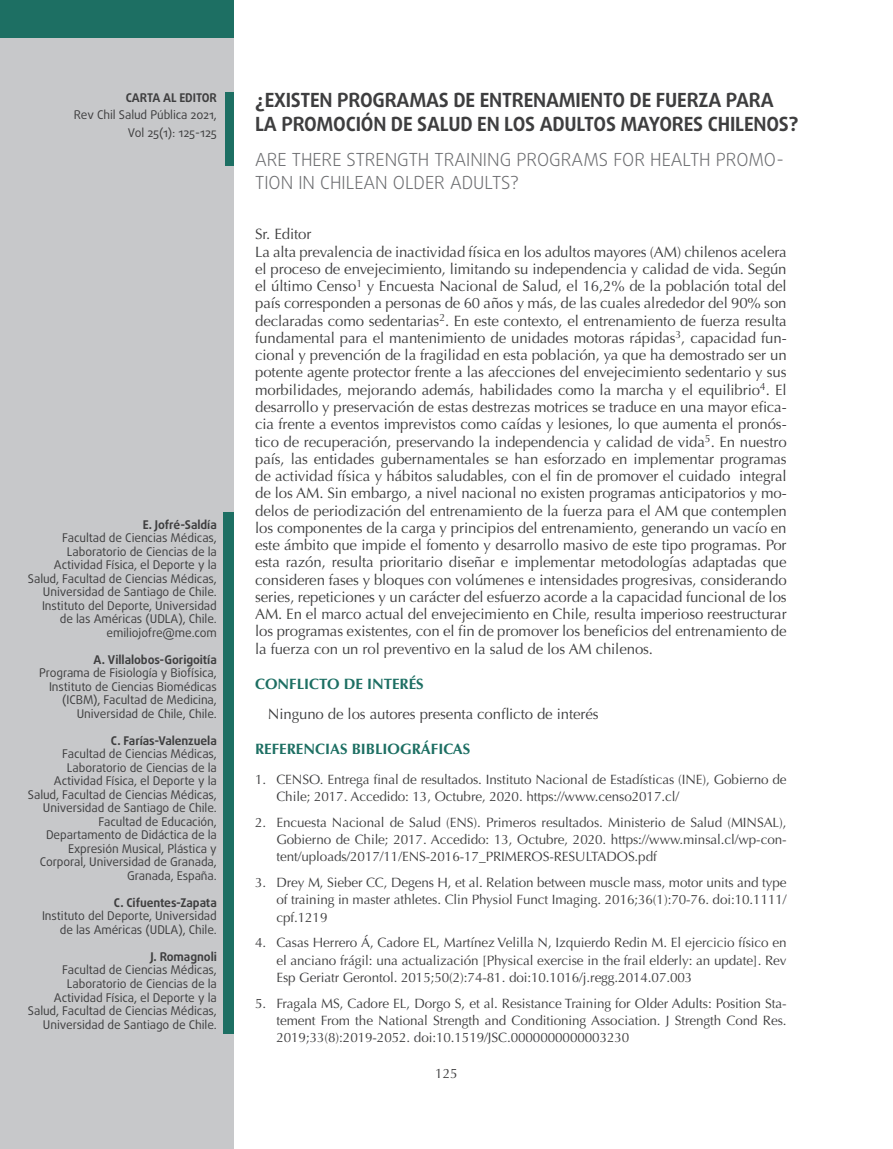
<style>
.page{position:relative;width:893px;height:1149px;background:#fff}
.page>*{position:absolute;margin:0;border:0;box-sizing:border-box;transform-origin:0 0}
.titulos{font:700 19.5px/24px "Daxline Pro";letter-spacing:-.01em;color:#3e3e3f}
.titulo_inglés{font:300 18px/22.5px "Daxline Pro";color:#6c6d70}
.parrafos{font:15px/17.2px "Optima";letter-spacing:-.005em;color:#3e3e3f;text-align:justify}
.titulo_parrafo{font:700 15px "Optima";color:#1d6f63}
.t1{font:13.5px/17.2px "Optima";letter-spacing:-.005em;color:#3e3e3f;text-align:justify}
.titulo_articulos_fra{font:12px/13.5px "Daxline Pro";letter-spacing:-.005em;color:#3e3e3f;text-align:right}
.titulo_articulos_fra-2{font:700 12px "Daxline Pro";letter-spacing:-.005em;color:#3e3e3f}
</style>
<div class="page">
<div style="left:0;top:0;width:234px;height:1148px;background:#c7c8ca"></div>
<div style="left:0;top:0;width:234px;height:38px;background:#1d6f63"></div>
<div style="left:225px;top:92px;width:9px;height:73px;background:#1d6f63"></div>
<div style="left:223px;top:512px;width:11px;height:521px;background:#1d6f63"></div>
<p class="titulo_articulos_fra-2" style="left:126px;top:90px;width:93px">CARTA AL EDITOR</p>
<p class="titulo_articulos_fra" style="left:74px;top:108px;width:144px">Rev Chil Salud Pública 2021,</p>
<p class="titulo_articulos_fra" style="left:128px;top:126px;width:90px">Vol 25(1): 125-125</p>
<p class="titulo_articulos_fra-2" style="left:143px;top:517px;width:76px">E. Jofré-Saldía</p>
<p class="titulo_articulos_fra" style="left:62px;top:531px;width:156px">Facultad de Ciencias Médicas,</p>
<p class="titulo_articulos_fra" style="left:28px;top:544px;width:191px">Laboratorio de Ciencias de la Actividad Física, el Deporte y la Salud, Facultad de Ciencias Médicas, Universidad de Santiago de Chile.</p>
<p class="titulo_articulos_fra" style="left:42px;top:598px;width:176px">Instituto del Deporte, Universidad de las Américas (UDLA), Chile.</p>
<p class="titulo_articulos_fra" style="left:107px;top:625px;width:112px">emiliojofre@me.com</p>
<p class="titulo_articulos_fra-2" style="left:93px;top:652px;width:125px">A. Villalobos-Gorigoitía</p>
<p class="titulo_articulos_fra" style="left:39px;top:666px;width:179px">Programa de Fisiología y Biofísica,<br>Instituto de Ciencias Biomédicas (ICBM), Facultad de Medicina,</p>
<p class="titulo_articulos_fra" style="left:77px;top:706px;width:142px">Universidad de Chile, Chile.</p>
<p class="titulo_articulos_fra-2" style="left:111px;top:733px;width:107px">C. Farías-Valenzuela</p>
<p class="titulo_articulos_fra" style="left:62px;top:747px;width:156px">Facultad de Ciencias Médicas,</p>
<p class="titulo_articulos_fra" style="left:28px;top:760px;width:191px">Laboratorio de Ciencias de la Actividad Física, el Deporte y la Salud, Facultad de Ciencias Médicas, Universidad de Santiago de Chile.</p>
<p class="titulo_articulos_fra" style="left:46px;top:814px;width:172px">Facultad de Educación,<br>Departamento de Didáctica de la</p>
<p class="titulo_articulos_fra" style="left:40px;top:841px;width:178px">Expresión Musical, Plástica y<br>Corporal, Universidad de Granada,<br>Granada, España.</p>
<p class="titulo_articulos_fra-2" style="left:114px;top:895px;width:105px">C. Cifuentes-Zapata</p>
<p class="titulo_articulos_fra" style="left:42px;top:909px;width:176px">Instituto del Deporte, Universidad de las Américas (UDLA), Chile.</p>
<p class="titulo_articulos_fra-2" style="left:150px;top:949px;width:68px">J. Romagnoli</p>
<p class="titulo_articulos_fra" style="left:62px;top:963px;width:156px">Facultad de Ciencias Médicas,</p>
<p class="titulo_articulos_fra" style="left:28px;top:976px;width:191px">Laboratorio de Ciencias de la Actividad Física, el Deporte y la Salud, Facultad de Ciencias Médicas, Universidad de Santiago de Chile.</p>
<p class="titulos" style="left:255px;top:88px;width:545px">¿EXISTEN PROGRAMAS DE ENTRENAMIENTO DE FUERZA PARA<br>LA PROMOCIÓN DE SALUD EN LOS ADULTOS MAYORES CHILENOS?</p>
<p class="titulo_inglés" style="left:255px;top:148px;width:530px">ARE THERE STRENGTH TRAINING PROGRAMS FOR HEALTH PROMO-<br>TION IN CHILEAN OLDER ADULTS?</p>
<p class="parrafos" style="left:255px;top:226px;width:58px">Sr. Editor</p>
<p class="parrafos" style="left:255px;top:243px;width:533px">La alta prevalencia de inactividad física en los adultos mayores (AM) chilenos acelera el proceso de envejecimiento, limitando su independencia y calidad de vida. Según el último Censo<sup>1</sup> y Encuesta Nacional de Salud, el 16,2% de la población total del país corresponden a personas de 60 años y más, de las cuales alrededor del 90% son declaradas como sedentarias<sup>2</sup>. En este contexto, el entrenamiento de fuerza resulta fundamental para el mantenimiento de unidades motoras rápidas<sup>3</sup>, capacidad fun&shy;cional y prevención de la fragilidad en esta población, ya que ha demostrado ser un potente agente protector frente a las afecciones del envejecimiento sedentario y sus morbilidades, mejorando además, habilidades como la marcha y el equilibrio<sup>4</sup>. El desarrollo y preservación de estas destrezas motrices se traduce en una mayor efica&shy;cia frente a eventos imprevistos como caídas y lesiones, lo que aumenta el pronós&shy;tico de recuperación, preservando la independencia y calidad de vida<sup>5</sup>. En nuestro país, las entidades gubernamentales se han esforzado en implementar programas de actividad física y hábitos saludables, con el fin de promover el cuidado integral de los AM. Sin embargo, a nivel nacional no existen programas anticipatorios y mo&shy;delos de periodización del entrenamiento de la fuerza para el AM que contemplen los componentes de la carga y principios del entrenamiento, generando un vacío en este ámbito que impide el fomento y desarrollo masivo de este tipo programas. Por esta razón, resulta prioritario diseñar e implementar metodologías adaptadas que consideren fases y bloques con volúmenes e intensidades progresivas, considerando series, repeticiones y un carácter del esfuerzo acorde a la capacidad funcional de los AM. En el marco actual del envejecimiento en Chile, resulta imperioso reestructurar los programas existentes, con el fin de promover los beneficios del entrenamiento de la fuerza con un rol preventivo en la salud de los AM chilenos.</p>
<p class="titulo_parrafo" style="left:255px;top:674px;width:170px">CONFLICTO DE INTERÉS</p>
<p class="parrafos" style="left:268px;top:705px;width:332px">Ninguno de los autores presenta conflicto de interés</p>
<p class="titulo_parrafo" style="left:255px;top:739px;width:217px">REFERENCIAS BIBLIOGRÁFICAS</p>
<p class="t1" style="left:276px;top:770px;width:512px;text-indent:-21px">1. CENSO. Entrega final de resultados. Instituto Nacional de Estadísticas (INE), Gobierno de<br>Chile; 2017. Accedido: 13, Octubre, 2020. https://www.censo2017.cl/</p>
<p class="t1" style="left:276px;top:813px;width:512px;text-indent:-21px">2. Encuesta Nacional de Salud (ENS). Primeros resultados. Ministerio de Salud (MINSAL), Gobierno de Chile; 2017. Accedido: 13, Octubre, 2020. https://www.minsal.cl/wp-con&shy;tent/uploads/2017/11/ENS-2016-17_PRIMEROS-RESULTADOS.pdf</p>
<p class="t1" style="left:276px;top:873px;width:512px;text-indent:-21px">3. Drey M, Sieber CC, Degens H, et al. Relation between muscle mass, motor units and type of training in master athletes. Clin Physiol Funct Imaging. 2016;36(1):70-76. doi:10.1111/ cpf.1219</p>
<p class="t1" style="left:276px;top:934px;width:512px;text-indent:-21px">4. Casas Herrero Á, Cadore EL, Martínez Velilla N, Izquierdo Redin M. El ejercicio físico en el anciano frágil: una actualización [Physical exercise in the frail elderly: an update]. Rev Esp Geriatr Gerontol. 2015;50(2):74-81. doi:10.1016/j.regg.2014.07.003</p>
<p class="t1" style="left:276px;top:994px;width:512px;text-indent:-21px">5. Fragala MS, Cadore EL, Dorgo S, et al. Resistance Training for Older Adults: Position Sta&shy;tement From the National Strength and Conditioning Association. J Strength Cond Res.<br>2019;33(8):2019-2052. doi:10.1519/JSC.0000000000003230</p>
<p class="t1" style="left:435px;top:1065px;width:24px">125</p>
</div>
